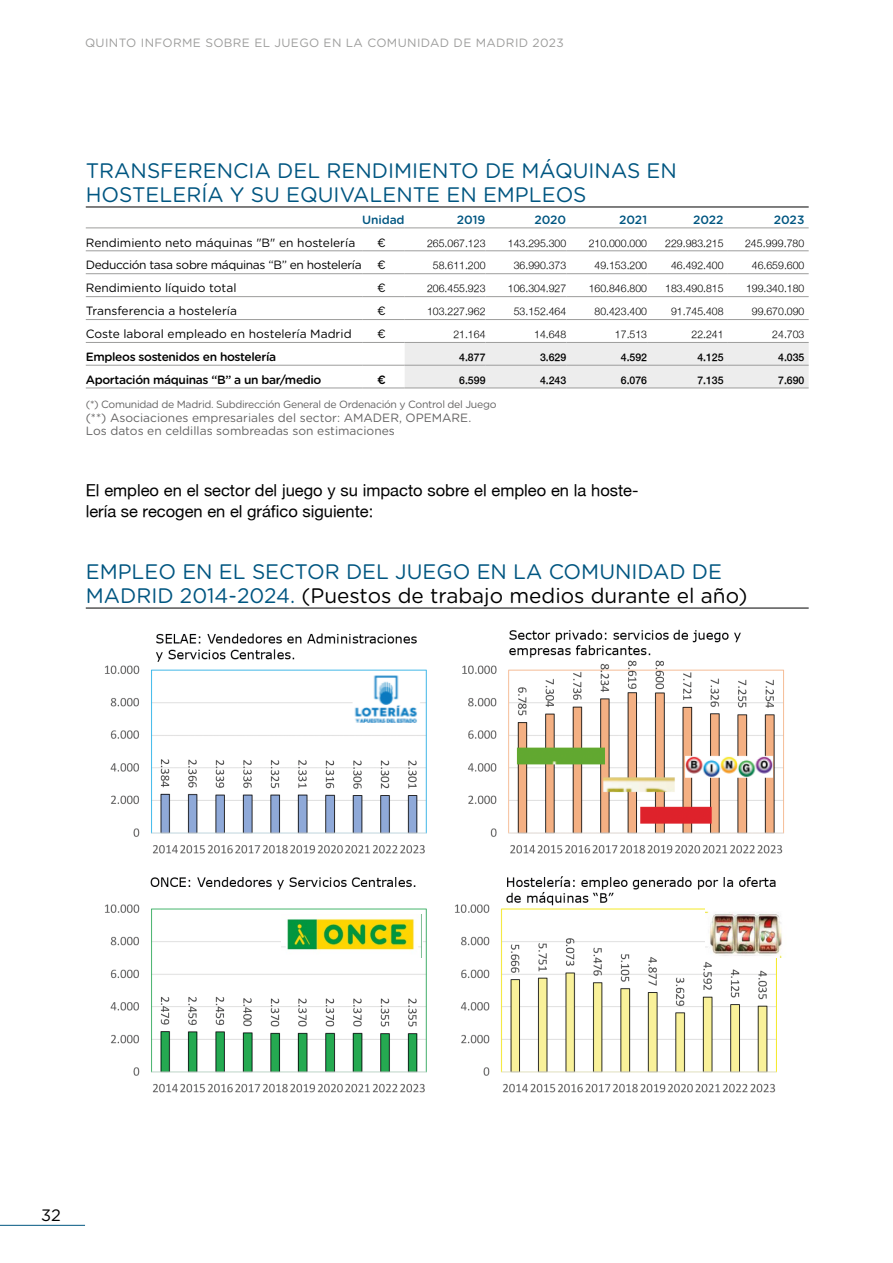
<style>
.page{position:relative;width:893px;height:1263px;background:#fff}
.page>*{position:absolute;margin:0;border:0;box-sizing:border-box;transform-origin:0 0}
.t1{font:21px/24px "Gotham Rounded";color:#005681}
.t2{font:16.5px/21px "Helvetica Neue Roman";color:#000}
.t3{font:16.5px "Gotham Rounded";color:#000}
.t4{font:12px "Gotham Rounded";color:#000}
.t5{font:12px/13.5px "Gotham Rounded";color:#646363}
.t6{font:500 12px "Gotham Rounded";letter-spacing:-.03em;color:#000}
.t7{font:12px "Gotham Rounded";letter-spacing:.03em;color:#9d9d9c}
.t8{font:12px "Gotham Rounded";letter-spacing:-.03em;color:#000}
.t9{font:500 12px "Gotham Rounded";color:#005681}
.t10{font:300 10.5px "Helvetica Neue";color:#000}
.t11{font:10.5px "Gotham Rounded";letter-spacing:-.03em;color:#646363}
.t12{font:500 10.5px "Helvetica Neue";color:#000}
.s1{color:#000}
</style>
<div class="page">
<hr style="left:0;top:1225px;width:85px;height:1px;background:#005681">
<hr style="left:86px;top:207px;width:723px;height:1px;background:#000">
<div style="left:405px;top:343px;width:404px;height:45px;background:#ededed"></div>
<hr style="left:86px;top:227px;width:276px;height:1px;background:#9d9d9c">
<hr style="left:647px;top:227px;width:81px;height:1px;background:#9d9d9c">
<hr style="left:728px;top:227px;width:81px;height:1px;background:#9d9d9c">
<hr style="left:86px;top:250px;width:276px;height:1px;background:#9d9d9c">
<hr style="left:362px;top:250px;width:43px;height:1px;background:#9d9d9c">
<hr style="left:405px;top:250px;width:80px;height:1px;background:#9d9d9c">
<hr style="left:485px;top:250px;width:81px;height:1px;background:#9d9d9c">
<hr style="left:566px;top:250px;width:81px;height:1px;background:#9d9d9c">
<hr style="left:647px;top:250px;width:81px;height:1px;background:#9d9d9c">
<hr style="left:728px;top:250px;width:81px;height:1px;background:#9d9d9c">
<hr style="left:86px;top:273px;width:276px;height:1px;background:#9d9d9c">
<hr style="left:362px;top:273px;width:43px;height:1px;background:#9d9d9c">
<hr style="left:405px;top:273px;width:80px;height:1px;background:#9d9d9c">
<hr style="left:485px;top:273px;width:81px;height:1px;background:#9d9d9c">
<hr style="left:566px;top:273px;width:81px;height:1px;background:#9d9d9c">
<hr style="left:647px;top:273px;width:81px;height:1px;background:#9d9d9c">
<hr style="left:728px;top:273px;width:81px;height:1px;background:#9d9d9c">
<hr style="left:86px;top:296px;width:276px;height:1px;background:#9d9d9c">
<hr style="left:362px;top:296px;width:43px;height:1px;background:#9d9d9c">
<hr style="left:405px;top:296px;width:80px;height:1px;background:#9d9d9c">
<hr style="left:485px;top:296px;width:81px;height:1px;background:#9d9d9c">
<hr style="left:566px;top:296px;width:81px;height:1px;background:#9d9d9c">
<hr style="left:647px;top:296px;width:81px;height:1px;background:#9d9d9c">
<hr style="left:728px;top:296px;width:81px;height:1px;background:#9d9d9c">
<hr style="left:86px;top:319px;width:276px;height:1px;background:#9d9d9c">
<hr style="left:362px;top:319px;width:43px;height:1px;background:#9d9d9c">
<hr style="left:405px;top:319px;width:80px;height:1px;background:#9d9d9c">
<hr style="left:485px;top:319px;width:81px;height:1px;background:#9d9d9c">
<hr style="left:566px;top:319px;width:81px;height:1px;background:#9d9d9c">
<hr style="left:647px;top:319px;width:81px;height:1px;background:#9d9d9c">
<hr style="left:728px;top:319px;width:81px;height:1px;background:#9d9d9c">
<hr style="left:86px;top:342px;width:276px;height:1px;background:#9d9d9c">
<hr style="left:362px;top:342px;width:43px;height:1px;background:#9d9d9c">
<hr style="left:405px;top:342px;width:80px;height:1px;background:#9d9d9c">
<hr style="left:485px;top:342px;width:81px;height:1px;background:#9d9d9c">
<hr style="left:566px;top:342px;width:81px;height:1px;background:#9d9d9c">
<hr style="left:647px;top:342px;width:81px;height:1px;background:#9d9d9c">
<hr style="left:728px;top:342px;width:81px;height:1px;background:#9d9d9c">
<hr style="left:86px;top:365px;width:276px;height:1px;background:#9d9d9c">
<hr style="left:362px;top:365px;width:43px;height:1px;background:#9d9d9c">
<hr style="left:405px;top:365px;width:80px;height:1px;background:#9d9d9c">
<hr style="left:485px;top:365px;width:81px;height:1px;background:#9d9d9c">
<hr style="left:566px;top:365px;width:81px;height:1px;background:#9d9d9c">
<hr style="left:647px;top:365px;width:81px;height:1px;background:#9d9d9c">
<hr style="left:728px;top:365px;width:81px;height:1px;background:#9d9d9c">
<hr style="left:86px;top:388px;width:276px;height:1px;background:#9d9d9c">
<hr style="left:362px;top:388px;width:43px;height:1px;background:#9d9d9c">
<hr style="left:405px;top:388px;width:80px;height:1px;background:#9d9d9c">
<hr style="left:485px;top:388px;width:81px;height:1px;background:#9d9d9c">
<hr style="left:566px;top:388px;width:81px;height:1px;background:#9d9d9c">
<hr style="left:647px;top:388px;width:81px;height:1px;background:#9d9d9c">
<hr style="left:728px;top:388px;width:81px;height:1px;background:#9d9d9c">
<hr style="left:362px;top:227px;width:43px;height:1px;background:#9d9d9c">
<hr style="left:405px;top:227px;width:80px;height:1px;background:#9d9d9c">
<hr style="left:485px;top:227px;width:81px;height:1px;background:#9d9d9c">
<hr style="left:566px;top:227px;width:81px;height:1px;background:#9d9d9c">
<hr style="left:86px;top:608px;width:723px;height:1px;background:#000">
<img style="left:105px;top:629px;width:679px;height:464px">
<img style="left:705px;top:906px;width:79px;height:51px">
<img style="left:282px;top:914px;width:140px;height:43px">
<p class="t7" style="left:85px;top:35px;width:480px">QUINTO INFORME SOBRE EL JUEGO EN LA COMUNIDAD DE MADRID 2023</p>
<h1 class="t1" style="left:86px;top:158px;width:593px">TRANSFERENCIA DEL RENDIMIENTO DE MÁQUINAS EN<br>HOSTELERÍA Y SU EQUIVALENTE EN EMPLEOS</h1>
<p class="t9" style="left:362px;top:211px;width:44px">Unidad</p>
<p class="t9" style="left:457px;top:211px;width:30px">2019</p>
<p class="t9" style="left:534px;top:211px;width:33px">2020</p>
<p class="t9" style="left:619px;top:211px;width:30px">2021</p>
<p class="t9" style="left:693px;top:211px;width:32px">2022</p>
<p class="t9" style="left:774px;top:211px;width:32px">2023</p>
<p class="t4" style="left:86px;top:234px;width:271px">Rendimiento neto máquinas "B" en hostelería</p>
<p class="t4" style="left:377px;top:234px;width:10px">€</p>
<p class="t10" style="left:427px;top:236px;width:60px">265.067.123</p>
<p class="t10" style="left:508px;top:236px;width:60px">143.295.300</p>
<p class="t10" style="left:589px;top:236px;width:60px">210.000.000</p>
<p class="t10" style="left:665px;top:236px;width:60px">229.983.215</p>
<p class="t10" style="left:745px;top:236px;width:61px">245.999.780</p>
<p class="t8" style="left:86px;top:257px;width:277px">Deducción tasa sobre máquinas “B” en hostelería</p>
<p class="t4" style="left:377px;top:257px;width:10px">€</p>
<p class="t10" style="left:433px;top:259px;width:54px">58.611.200</p>
<p class="t10" style="left:514px;top:259px;width:54px">36.990.373</p>
<p class="t10" style="left:594px;top:259px;width:54px">49.153.200</p>
<p class="t10" style="left:671px;top:259px;width:54px">46.492.400</p>
<p class="t10" style="left:752px;top:259px;width:54px">46.659.600</p>
<p class="t4" style="left:86px;top:280px;width:152px">Rendimiento líquido total</p>
<p class="t4" style="left:377px;top:280px;width:10px">€</p>
<p class="t10" style="left:427px;top:282px;width:60px">206.455.923</p>
<p class="t10" style="left:508px;top:282px;width:60px">106.304.927</p>
<p class="t10" style="left:589px;top:282px;width:60px">160.846.800</p>
<p class="t10" style="left:665px;top:282px;width:60px">183.490.815</p>
<p class="t10" style="left:746px;top:282px;width:60px">199.340.180</p>
<p class="t4" style="left:86px;top:303px;width:153px">Transferencia a hostelería</p>
<p class="t4" style="left:377px;top:303px;width:10px">€</p>
<p class="t10" style="left:427px;top:305px;width:60px">103.227.962</p>
<p class="t10" style="left:514px;top:305px;width:54px">53.152.464</p>
<p class="t10" style="left:594px;top:305px;width:54px">80.423.400</p>
<p class="t10" style="left:671px;top:305px;width:54px">91.745.408</p>
<p class="t10" style="left:752px;top:305px;width:54px">99.670.090</p>
<p class="t4" style="left:86px;top:326px;width:267px">Coste laboral empleado en hostelería Madrid</p>
<p class="t4" style="left:377px;top:326px;width:10px">€</p>
<p class="t10" style="left:453px;top:328px;width:34px">21.164</p>
<p class="t10" style="left:534px;top:328px;width:34px">14.648</p>
<p class="t10" style="left:615px;top:328px;width:34px">17.513</p>
<p class="t10" style="left:691px;top:328px;width:34px">22.241</p>
<p class="t10" style="left:772px;top:328px;width:34px">24.703</p>
<p class="t6" style="left:86px;top:348px;width:192px">Empleos sostenidos en hostelería</p>
<p class="t12" style="left:459px;top:351px;width:28px">4.877</p>
<p class="t12" style="left:540px;top:351px;width:28px">3.629</p>
<p class="t12" style="left:621px;top:351px;width:28px">4.592</p>
<p class="t12" style="left:697px;top:351px;width:28px">4.125</p>
<p class="t12" style="left:778px;top:351px;width:28px">4.035</p>
<p class="t6" style="left:86px;top:371px;width:237px">Aportación máquinas “B” a un bar/medio</p>
<p class="t6" style="left:377px;top:371px;width:10px">€</p>
<p class="t12" style="left:459px;top:374px;width:28px">6.599</p>
<p class="t12" style="left:540px;top:374px;width:28px">4.243</p>
<p class="t12" style="left:621px;top:374px;width:28px">6.076</p>
<p class="t12" style="left:697px;top:374px;width:28px">7.135</p>
<p class="t12" style="left:778px;top:374px;width:28px">7.690</p>
<p class="t11" style="left:86px;top:397px;width:412px">(*) Comunidad de Madrid. Subdirección General de Ordenación y Control del Juego</p>
<p class="t5" style="left:86px;top:410px;width:387px">(**) Asociaciones empresariales del sector: AMADER, OPEMARE.<br>Los datos en celdillas sombreadas son estimaciones</p>
<h2 class="t2" style="left:86px;top:480px;width:554px">El empleo en el sector del juego y su impacto sobre el empleo en la hoste&shy;lería se recogen en el gráfico siguiente:</h2>
<h1 class="t1" style="left:86px;top:559px;width:663px">EMPLEO EN EL SECTOR DEL JUEGO EN LA COMUNIDAD DE<br>MADRID 2014-2024. <span class="s1">(Puestos de trabajo medios durante el año)</span></h1>
<h2 class="t3" style="left:41px;top:1203px;width:21px">32</h2>
</div>
